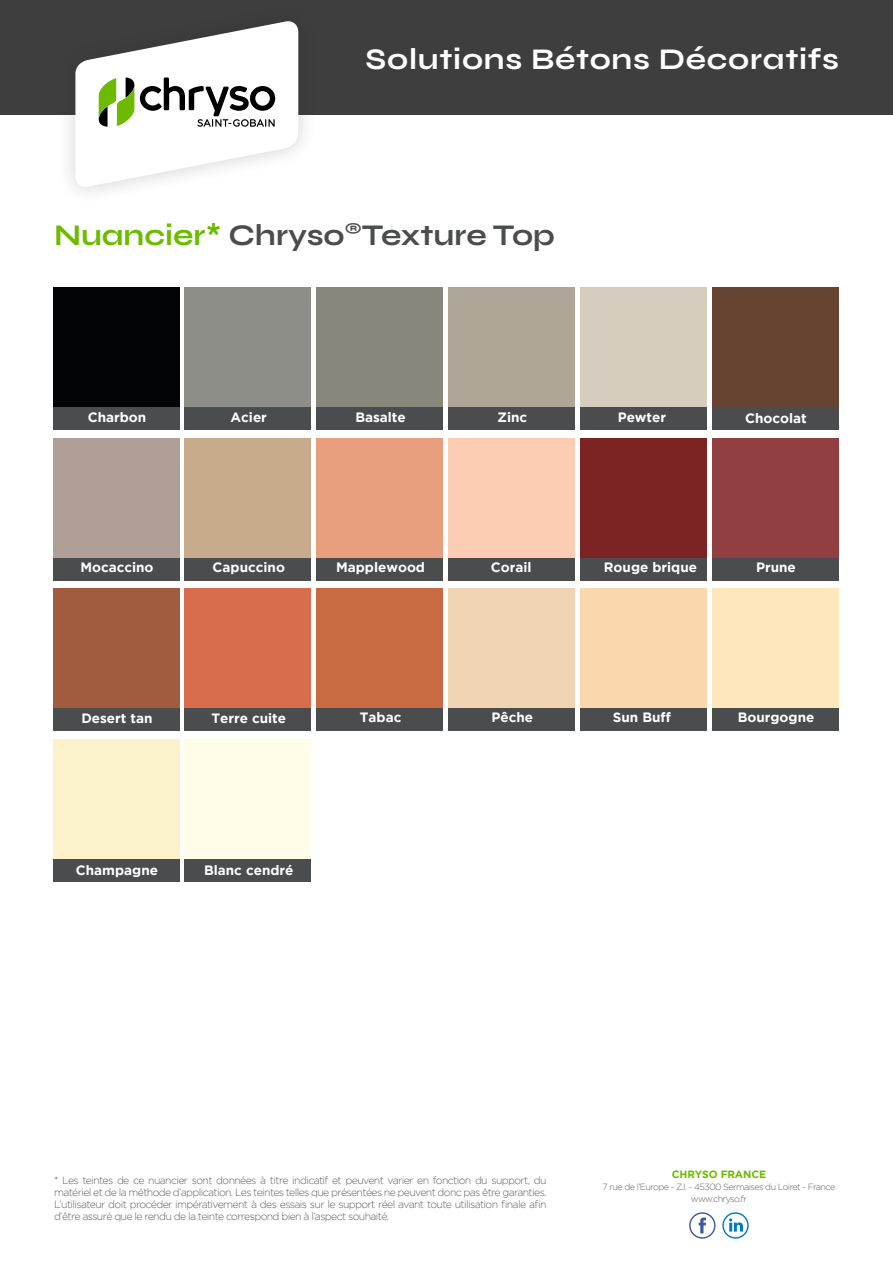
<style>
.page{position:relative;width:893px;height:1263px;background:#fff}
.page>*{position:absolute;margin:0;border:0;box-sizing:border-box;transform-origin:0 0}
.t1{font:700 30px "Syne";color:#4b4c4d}
.t2{font:700 30px "Syne";letter-spacing:.025em;color:#fff}
.t3{font:700 13.5px "Gotham";color:#fff}
.t4{font:300 10.5px/12px "Gotham";letter-spacing:-.06em;color:#636366;text-align:justify}
.t5{font:700 10.5px "Gotham";letter-spacing:-.01em;color:#6eba00}
.t6{font:300 9px "Gotham";letter-spacing:-.06em;color:#636366}
.s1{color:#6eba00}
</style>
<div class="page">
<div style="left:0;top:0;width:893px;height:115px;background:#3e3e3f"></div>
<svg style="left:689px;top:1212px;width:26px;height:27px"></svg>
<svg style="left:722px;top:1212px;width:27px;height:26px"></svg>
<div style="left:57px;top:3px;width:260px;height:202px;background:#231f20;opacity:.2"></div>
<svg style="left:75px;top:20px;width:223px;height:168px"></svg>
<div style="left:53px;top:287px;width:126px;height:142px;background:#030406"></div>
<div style="left:53px;top:408px;width:126px;height:22px;background:#4b4c4d"></div>
<div style="left:185px;top:287px;width:126px;height:142px;background:#8e8e88"></div>
<div style="left:185px;top:408px;width:126px;height:22px;background:#4b4c4d"></div>
<div style="left:317px;top:287px;width:126px;height:142px;background:#87877c"></div>
<div style="left:317px;top:408px;width:126px;height:22px;background:#4b4c4d"></div>
<div style="left:448px;top:287px;width:127px;height:142px;background:#aea696"></div>
<div style="left:448px;top:408px;width:127px;height:22px;background:#4b4c4d"></div>
<div style="left:580px;top:287px;width:127px;height:142px;background:#d5cebe"></div>
<div style="left:580px;top:408px;width:127px;height:22px;background:#4b4c4d"></div>
<div style="left:712px;top:287px;width:126px;height:142px;background:#674431"></div>
<div style="left:712px;top:408px;width:126px;height:22px;background:#4b4c4d"></div>
<div style="left:53px;top:438px;width:126px;height:142px;background:#b09f97"></div>
<div style="left:53px;top:559px;width:126px;height:22px;background:#4b4c4d"></div>
<div style="left:185px;top:438px;width:126px;height:142px;background:#c7ab8c"></div>
<div style="left:185px;top:559px;width:126px;height:22px;background:#4b4c4d"></div>
<div style="left:317px;top:438px;width:126px;height:142px;background:#e89f7d"></div>
<div style="left:317px;top:559px;width:126px;height:22px;background:#4b4c4d"></div>
<div style="left:448px;top:438px;width:127px;height:142px;background:#fcccb4"></div>
<div style="left:448px;top:559px;width:127px;height:22px;background:#4b4c4d"></div>
<div style="left:580px;top:438px;width:127px;height:142px;background:#7b2423"></div>
<div style="left:580px;top:559px;width:127px;height:22px;background:#4b4c4d"></div>
<div style="left:712px;top:438px;width:126px;height:142px;background:#923f42"></div>
<div style="left:712px;top:559px;width:126px;height:22px;background:#4b4c4d"></div>
<div style="left:53px;top:588px;width:126px;height:142px;background:#a15b3e"></div>
<div style="left:53px;top:709px;width:126px;height:22px;background:#4b4c4d"></div>
<div style="left:185px;top:588px;width:126px;height:142px;background:#d96c4d"></div>
<div style="left:185px;top:709px;width:126px;height:22px;background:#4b4c4d"></div>
<div style="left:317px;top:588px;width:126px;height:142px;background:#c86a42"></div>
<div style="left:317px;top:709px;width:126px;height:22px;background:#4b4c4d"></div>
<div style="left:448px;top:588px;width:127px;height:142px;background:#f0d4b4"></div>
<div style="left:448px;top:709px;width:127px;height:22px;background:#4b4c4d"></div>
<div style="left:580px;top:588px;width:127px;height:142px;background:#fad7ad"></div>
<div style="left:580px;top:709px;width:127px;height:22px;background:#4b4c4d"></div>
<div style="left:712px;top:588px;width:126px;height:142px;background:#fee7bd"></div>
<div style="left:712px;top:709px;width:126px;height:22px;background:#4b4c4d"></div>
<div style="left:53px;top:739px;width:126px;height:142px;background:#fbf1cb"></div>
<div style="left:53px;top:860px;width:126px;height:22px;background:#4b4c4d"></div>
<div style="left:185px;top:739px;width:126px;height:142px;background:#fffde8"></div>
<div style="left:185px;top:860px;width:126px;height:22px;background:#4b4c4d"></div>
<p class="t2" style="left:366px;top:41px;width:475px">Solutions Bétons Décoratifs</p>
<p class="t1" style="left:54px;top:217px;width:502px"><span class="s1">Nuancier*</span> Chryso<sup>®</sup>Texture Top</p>
<p class="t3" style="left:88px;top:410px;width:60px">Charbon</p>
<p class="t3" style="left:231px;top:410px;width:38px">Acier</p>
<p class="t3" style="left:355px;top:410px;width:52px">Basalte</p>
<p class="t3" style="left:497px;top:410px;width:31px">Zinc</p>
<p class="t3" style="left:618px;top:410px;width:50px">Pewter</p>
<p class="t3" style="left:745px;top:411px;width:63px">Chocolat</p>
<p class="t3" style="left:80px;top:560px;width:75px">Mocaccino</p>
<p class="t3" style="left:213px;top:560px;width:74px">Capuccino</p>
<p class="t3" style="left:336px;top:560px;width:90px">Mapplewood</p>
<p class="t3" style="left:491px;top:560px;width:42px">Corail</p>
<p class="t3" style="left:604px;top:560px;width:95px">Rouge brique</p>
<p class="t3" style="left:756px;top:560px;width:41px">Prune</p>
<p class="t3" style="left:81px;top:711px;width:73px">Desert tan</p>
<p class="t3" style="left:211px;top:711px;width:76px">Terre cuite</p>
<p class="t3" style="left:360px;top:710px;width:43px">Tabac</p>
<p class="t3" style="left:492px;top:710px;width:43px">Pêche</p>
<p class="t3" style="left:613px;top:710px;width:59px">Sun Buff</p>
<p class="t3" style="left:738px;top:710px;width:78px">Bourgogne</p>
<p class="t3" style="left:76px;top:862px;width:84px">Champagne</p>
<p class="t3" style="left:204px;top:862px;width:91px">Blanc cendré</p>
<p class="t4" style="left:54px;top:1174px;width:494px">* Les teintes de ce nuancier sont données à titre indicatif et peuvent varier en fonction du support, du matériel et de la méthode d’application. Les teintes telles que présentées ne peuvent donc pas être garanties.<br>L’utilisateur doit procéder impérativement à des essais sur le support réel avant toute utilisation finale afin d’être assuré que le rendu de la teinte correspond bien à l’aspect souhaité.</p>
<p class="t5" style="left:672px;top:1169px;width:96px">CHRYSO FRANCE</p>
<p class="t6" style="left:603px;top:1182px;width:234px">7 rue de l’Europe - Z.I. - 45300 Sermaises du Loiret - France</p>
<p class="t6" style="left:691px;top:1194px;width:58px">www.chryso.fr</p>
</div>
